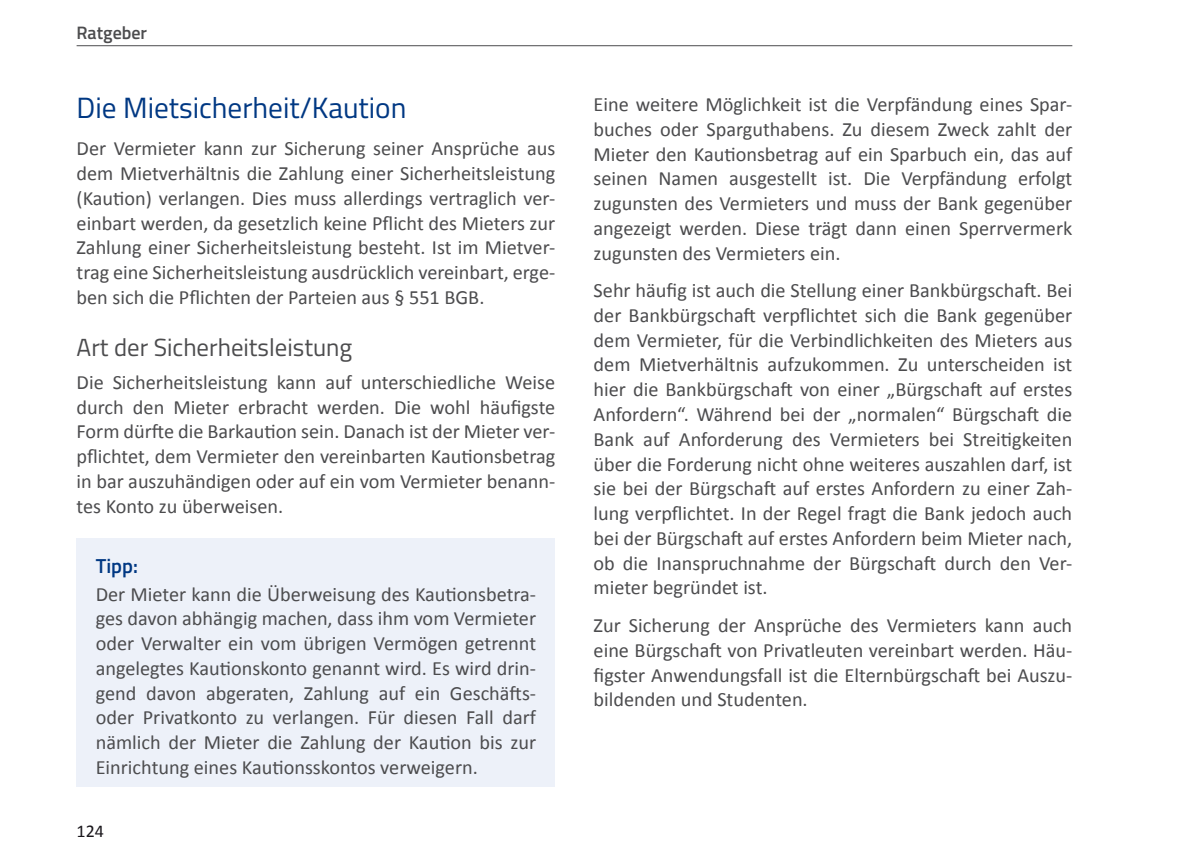
<style>
.page{position:relative;width:1200px;height:862px;background:#fff}
.page>*{position:absolute;margin:0;border:0;box-sizing:border-box;transform-origin:0 0}
.t1{font:29.25px "Titillium";color:#003883}
.t2{font:24.75px "Titillium";color:#4c4c4e}
.t3{font:20.25px/24.8px "Calibri";color:#4c4c4e;text-align:justify}
.t4{font:600 20.25px "Titillium";color:#003883}
.t5{font:600 18px "Titillium";color:#4c4c4e}
.t6{font:18px "Calibri";color:#1a171c}
</style>
<div class="page">
<hr style="left:77px;top:45px;width:994px;height:1px;background:#4c4c4e">
<div style="left:77px;top:538px;width:478px;height:248px;background:#edf1f9"></div>
<p class="t5" style="left:77px;top:19px;width:72px">Ratgeber</p>
<h1 class="t1" style="left:77px;top:86px;width:331px">Die Mietsicherheit/Kaution</h1>
<p class="t3" style="left:77px;top:135px;width:480px">Der Vermieter kann zur Sicherung seiner Ansprüche aus dem Mietverhältnis die Zahlung einer Sicherheitsleistung (Kaution) verlangen. Dies muss allerdings vertraglich ver&shy;einbart werden, da gesetzlich keine Pflicht des Mieters zur Zahlung einer Sicherheitsleistung besteht. Ist im Mietver&shy;trag eine Sicherheitsleistung ausdrücklich vereinbart, erge&shy;ben sich die Pflichten der Parteien aus § 551 BGB.</p>
<p class="t2" style="left:77px;top:329px;width:277px">Art der Sicherheitsleistung</p>
<p class="t3" style="left:77px;top:368px;width:480px">Die Sicherheitsleistung kann auf unterschiedliche Weise durch den Mieter erbracht werden. Die wohl häufigste Form dürfte die Barkaution sein. Danach ist der Mieter ver&shy;pflichtet, dem Vermieter den vereinbarten Kautionsbetrag in bar auszuhändigen oder auf ein vom Vermieter benann&shy;tes Konto zu überweisen.</p>
<p class="t4" style="left:96px;top:550px;width:44px">Tipp:</p>
<p class="t3" style="left:96px;top:580px;width:442px">Der Mieter kann die Überweisung des Kautionsbetra&shy;ges davon abhängig machen, dass ihm vom Vermieter oder Verwalter ein vom übrigen Vermögen getrennt angelegtes Kautionskonto genannt wird. Es wird drin&shy;gend davon abgeraten, Zahlung auf ein Geschäfts&shy;oder Privatkonto zu verlangen. Für diesen Fall darf nämlich der Mieter die Zahlung der Kaution bis zur Einrichtung eines Kautionsskontos verweigern.</p>
<p class="t6" style="left:77px;top:819px;width:29px">124</p>
<p class="t3" style="left:593px;top:91px;width:480px">Eine weitere Möglichkeit ist die Verpfändung eines Spar&shy;buches oder Sparguthabens. Zu diesem Zweck zahlt der Mieter den Kautionsbetrag auf ein Sparbuch ein, das auf seinen Namen ausgestellt ist. Die Verpfändung erfolgt zugunsten des Vermieters und muss der Bank gegenüber angezeigt werden. Diese trägt dann einen Sperrvermerk zugunsten des Vermieters ein.</p>
<p class="t3" style="left:593px;top:277px;width:480px">Sehr häufig ist auch die Stellung einer Bankbürgschaft. Bei der Bankbürgschaft verpflichtet sich die Bank gegenüber dem Vermieter, für die Verbindlichkeiten des Mieters aus dem Mietverhältnis aufzukommen. Zu unterscheiden ist hier die Bankbürgschaft von einer „Bürgschaft auf erstes Anfordern“. Während bei der „normalen“ Bürgschaft die Bank auf Anforderung des Vermieters bei Streitigkeiten über die Forderung nicht ohne weiteres auszahlen darf, ist sie bei der Bürgschaft auf erstes Anfordern zu einer Zah&shy;lung verpflichtet. In der Regel fragt die Bank jedoch auch bei der Bürgschaft auf erstes Anfordern beim Mieter nach, ob die Inanspruchnahme der Bürgschaft durch den Ver&shy;mieter begründet ist.</p>
<p class="t3" style="left:593px;top:611px;width:480px">Zur Sicherung der Ansprüche des Vermieters kann auch eine Bürgschaft von Privatleuten vereinbart werden. Häu&shy;figster Anwendungsfall ist die Elternbürgschaft bei Auszu&shy;bildenden und Studenten.</p>
</div>
